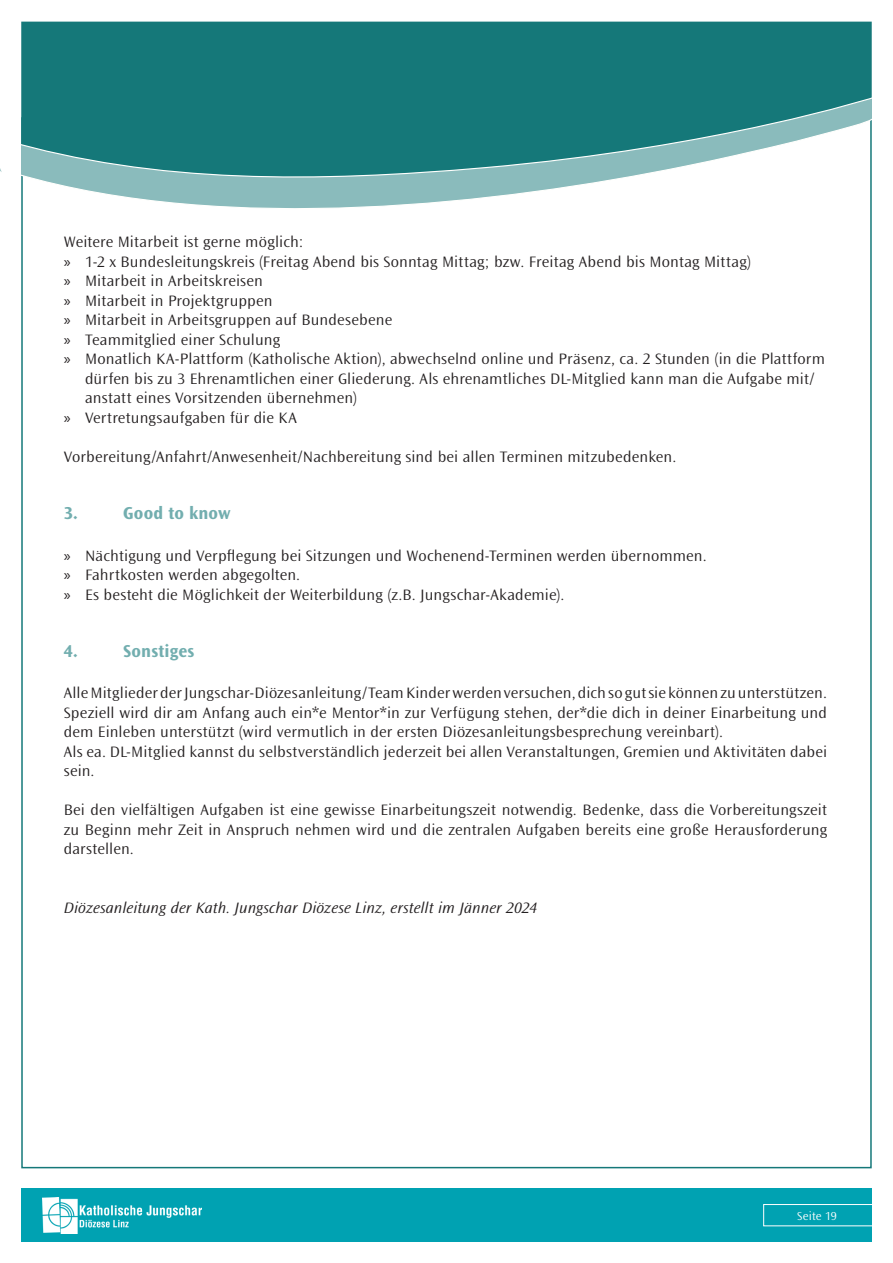
<style>
.page{position:relative;width:893px;height:1263px;background:#fff}
.page>*{position:absolute;margin:0;border:0;box-sizing:border-box;transform-origin:0 0}
.t1{font:700 18px "Ocean Sans Std";letter-spacing:.01em;color:#72aeaf}
.Fließtext{font:300 15.75px/19.5px "Ocean Sans Std";letter-spacing:.01em;color:#231f20;scale:1.05 1}
.Fließtext_Kursiv{font:italic 300 15.75px "Ocean Sans Std";letter-spacing:.005em;color:#231f20;scale:1.05 1}
.t2{font:300 12px "Ocean Sans Std";letter-spacing:.015em;color:#fff;scale:1.05 1}
.s1{font-family:"Myriad Pro";font-weight:400}
</style>
<div class="page">
<div style="left:21px;top:117px;width:851px;height:1051px;background:#fff;border:2px solid #157879"></div>
<div style="left:21px;top:1188px;width:851px;height:54px;background:#00a2b2"></div>
<div style="left:763px;top:1204px;width:117px;height:22px;border:1px solid #fff"></div>
<div style="left:21px;top:22px;width:851px;height:29px;background:#157879"></div>
<svg style="left:21px;top:51px;width:851px;height:218px"></svg>
<img style="left:43px;top:1197px;width:158px;height:36px">
<p class="Fließtext" style="left:64px;top:233px;width:230px">Weitere Mitarbeit ist gerne möglich:</p>
<p class="Fließtext" style="left:64px;top:252px;width:656px"><span class="s1">»</span> 1-2 x Bundesleitungskreis (Freitag Abend bis Sonntag Mittag; bzw. Freitag Abend bis Montag Mittag)</p>
<p class="Fließtext" style="left:64px;top:272px;width:191px"><span class="s1">»</span> Mitarbeit in Arbeitskreisen</p>
<p class="Fließtext" style="left:64px;top:291px;width:200px"><span class="s1">»</span> Mitarbeit in Projektgruppen</p>
<p class="Fließtext" style="left:64px;top:311px;width:314px"><span class="s1">»</span> Mitarbeit in Arbeitsgruppen auf Bundesebene</p>
<p class="Fließtext" style="left:64px;top:330px;width:207px"><span class="s1">»</span> Teammitglied einer Schulung</p>
<p class="Fließtext" style="left:85px;top:350px;width:706px;text-indent:-21px"><span class="s1">»</span> Monatlich KA-Plattform (Katholische Aktion), abwechselnd online und Präsenz, ca. 2 Stunden (in die Plattform dürfen bis zu 3 Ehrenamtlichen einer Gliederung. Als ehrenamtliches DL-Mitglied kann man die Aufgabe mit/ anstatt eines Vorsitzenden übernehmen)</p>
<p class="Fließtext" style="left:64px;top:408px;width:224px"><span class="s1">»</span> Vertretungsaufgaben für die KA</p>
<p class="Fließtext" style="left:64px;top:447px;width:583px">Vorbereitung/Anfahrt/Anwesenheit/Nachbereitung sind bei allen Terminen mitzubedenken.</p>
<p class="t1" style="left:64px;top:503px;width:13px">3.</p>
<p class="t1" style="left:123px;top:503px;width:109px">Good to know</p>
<p class="Fließtext" style="left:64px;top:546px;width:612px"><span class="s1">»</span> Nächtigung und Verpflegung bei Sitzungen und Wochenend-Terminen werden übernommen.</p>
<p class="Fließtext" style="left:64px;top:565px;width:225px"><span class="s1">»</span> Fahrtkosten werden abgegolten.</p>
<p class="Fließtext" style="left:64px;top:585px;width:476px"><span class="s1">»</span> Es besteht die Möglichkeit der Weiterbildung (z.B. Jungschar-Akademie).</p>
<p class="t1" style="left:64px;top:641px;width:13px">4.</p>
<p class="t1" style="left:123px;top:641px;width:73px">Sonstiges</p>
<p class="Fließtext" style="left:64px;top:683px;width:728px">Alle Mitglieder der Jungschar-Diözesanleitung/Team Kinder werden versuchen, dich so gut sie können zu unterstützen.<br>Speziell wird dir am Anfang auch ein*e Mentor*in zur Verfügung stehen, der*die dich in deiner Einarbeitung und dem Einleben unterstützt (wird vermutlich in der ersten Diözesanleitungsbesprechung vereinbart).</p>
<p class="Fließtext" style="left:64px;top:742px;width:728px">Als ea. DL-Mitglied kannst du selbstverständlich jederzeit bei allen Veranstaltungen, Gremien und Aktivitäten dabei sein.</p>
<p class="Fließtext" style="left:64px;top:800px;width:728px;text-align:justify">Bei den vielfältigen Aufgaben ist eine gewisse Einarbeitungszeit notwendig. Bedenke, dass die Vorbereitungszeit zu Beginn mehr Zeit in Anspruch nehmen wird und die zentralen Aufgaben bereits eine große Herausforderung darstellen.</p>
<p class="Fließtext_Kursiv" style="left:64px;top:899px;width:452px">Diözesanleitung der Kath. Jungschar Diözese Linz, erstellt im Jänner 2024</p>
<p class="t2" style="left:797px;top:1209px;width:40px">Seite 19</p>
</div>
